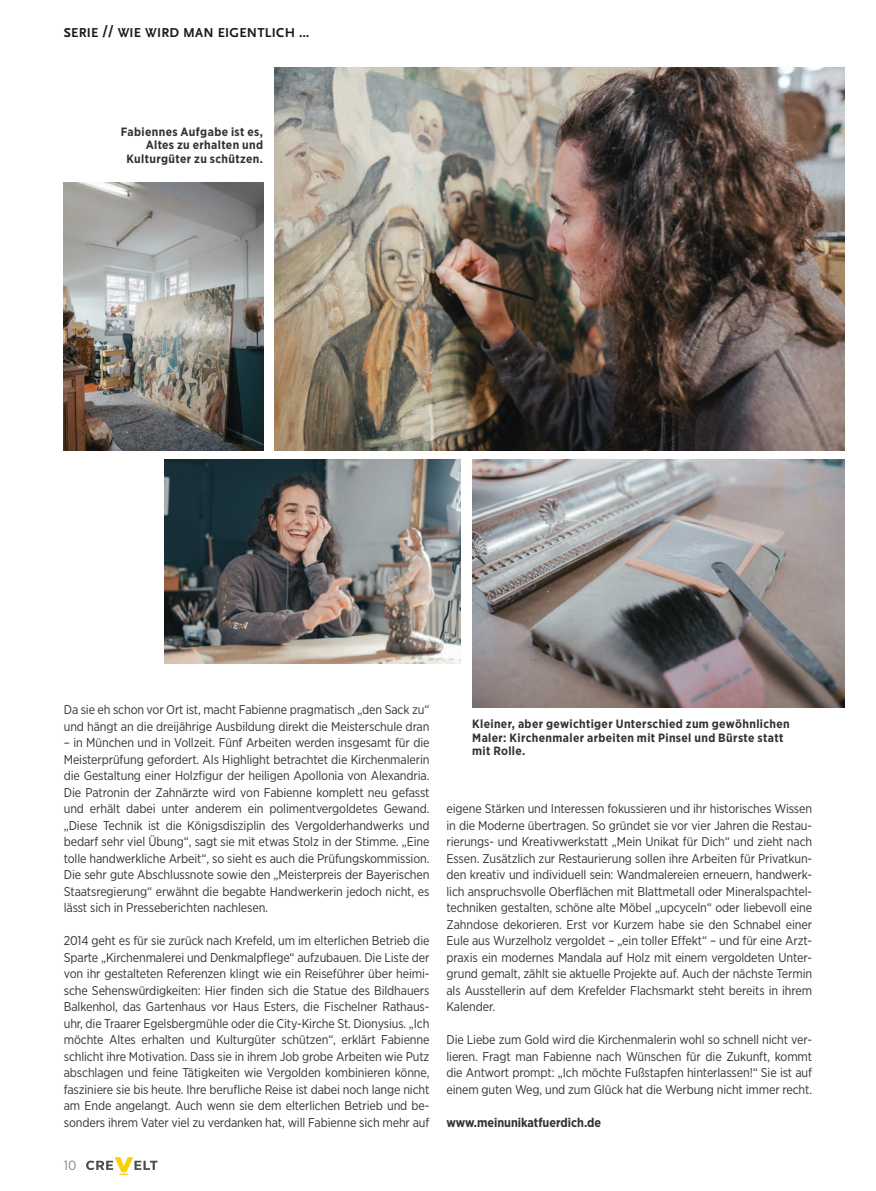
<style>
.page{position:relative;width:876px;height:1191px;background:#fff}
.page>*{position:absolute;margin:0;border:0;box-sizing:border-box;transform-origin:0 0}
.t1{font:700 13.5px "Scala Sans";letter-spacing:.02em;color:#1b1819}
.t2{font:13.5px "Gotham Narrow";color:#86888a}
.t3{font:12.75px/16.5px "Gotham Narrow";letter-spacing:-.01em;color:#323434;text-align:justify}
.t4{font:700 12.75px "Gotham Narrow";color:#323434}
.t5{font:700 12px/13.5px "Gotham Narrow";letter-spacing:.03em;color:#323434}
</style>
<div class="page">
<img style="left:472px;top:460px;width:372px;height:248px">
<img style="left:64px;top:182px;width:199px;height:269px">
<img style="left:165px;top:460px;width:295px;height:204px">
<img style="left:275px;top:67px;width:569px;height:384px">
<svg style="left:86px;top:1157px;width:72px;height:17px"></svg>
<p class="t1" style="left:64px;top:26px;width:247px">SERIE // WIE WIRD MAN EIGENTLICH …</p>
<p class="t5" style="left:121px;top:125px;width:144px;text-align:right">Fabiennes Aufgabe ist es,<br>Altes zu erhalten und<br>Kulturgüter zu schützen.</p>
<p class="t3" style="left:64px;top:701px;width:367px">Da sie eh schon vor Ort ist, macht Fabienne pragmatisch „den Sack zu“ und hängt an die dreijährige Ausbildung direkt die Meisterschule dran</p>
<p class="t3" style="left:64px;top:734px;width:367px">– in München und in Vollzeit. Fünf Arbeiten werden insgesamt für die Meisterprüfung gefordert. Als Highlight betrachtet die Kirchenmalerin die Gestaltung einer Holzfigur der heiligen Apollonia von Alexandria.<br>Die Patronin der Zahnärzte wird von Fabienne komplett neu gefasst und erhält dabei unter anderem ein polimentvergoldetes Gewand. „Diese Technik ist die Königsdisziplin des Vergolderhandwerks und bedarf sehr viel Übung“, sagt sie mit etwas Stolz in der Stimme. „Eine tolle handwerkliche Arbeit“, so sieht es auch die Prüfungskommission.<br>Die sehr gute Abschlussnote sowie den „Meisterpreis der Bayerischen Staatsregierung“ erwähnt die begabte Handwerkerin jedoch nicht, es lässt sich in Presseberichten nachlesen.</p>
<p class="t3" style="left:64px;top:932px;width:367px">2014 geht es für sie zurück nach Krefeld, um im elterlichen Betrieb die Sparte „Kirchenmalerei und Denkmalpflege“ aufzubauen. Die Liste der von ihr gestalteten Referenzen klingt wie ein Reiseführer über heimi&shy;sche Sehenswürdigkeiten: Hier finden sich die Statue des Bildhauers Balkenhol, das Gartenhaus vor Haus Esters, die Fischelner Rathaus&shy;uhr, die Traarer Egelsbergmühle oder die City-Kirche St. Dionysius. „Ich möchte Altes erhalten und Kulturgüter schützen“, erklärt Fabienne schlicht ihre Motivation. Dass sie in ihrem Job grobe Arbeiten wie Putz abschlagen und feine Tätigkeiten wie Vergolden kombinieren könne, fasziniere sie bis heute. Ihre berufliche Reise ist dabei noch lange nicht am Ende angelangt. Auch wenn sie dem elterlichen Betrieb und be&shy;sonders ihrem Vater viel zu verdanken hat, will Fabienne sich mehr auf</p>
<p class="t2" style="left:64px;top:1156px;width:14px">10</p>
<p class="t5" style="left:472px;top:717px;width:319px">Kleiner, aber gewichtiger Unterschied zum gewöhnlichen<br>Maler: Kirchenmaler arbeiten mit Pinsel und Bürste statt mit Rolle.</p>
<p class="t3" style="left:446px;top:800px;width:367px">eigene Stärken und Interessen fokussieren und ihr historisches Wissen in die Moderne übertragen. So gründet sie vor vier Jahren die Restau&shy;rierungs- und Kreativwerkstatt „Mein Unikat für Dich“ und zieht nach Essen. Zusätzlich zur Restaurierung sollen ihre Arbeiten für Privatkun&shy;den kreativ und individuell sein: Wandmalereien erneuern, handwerk&shy;lich anspruchsvolle Oberflächen mit Blattmetall oder Mineralspachtel&shy;techniken gestalten, schöne alte Möbel „upcyceln“ oder liebevoll eine Zahndose dekorieren. Erst vor Kurzem habe sie den Schnabel einer Eule aus Wurzelholz vergoldet – „ein toller Effekt“ – und für eine Arzt&shy;praxis ein modernes Mandala auf Holz mit einem vergoldeten Unter&shy;grund gemalt, zählt sie aktuelle Projekte auf. Auch der nächste Termin als Ausstellerin auf dem Krefelder Flachsmarkt steht bereits in ihrem Kalender.</p>
<p class="t3" style="left:446px;top:1031px;width:367px">Die Liebe zum Gold wird die Kirchenmalerin wohl so schnell nicht ver&shy;lieren. Fragt man Fabienne nach Wünschen für die Zukunft, kommt die Antwort prompt: „Ich möchte Fußstapfen hinterlassen!“ Sie ist auf einem guten Weg, und zum Glück hat die Werbung nicht immer recht.</p>
<p class="t4" style="left:446px;top:1114px;width:156px">www.meinunikatfuerdich.de</p>
</div>
